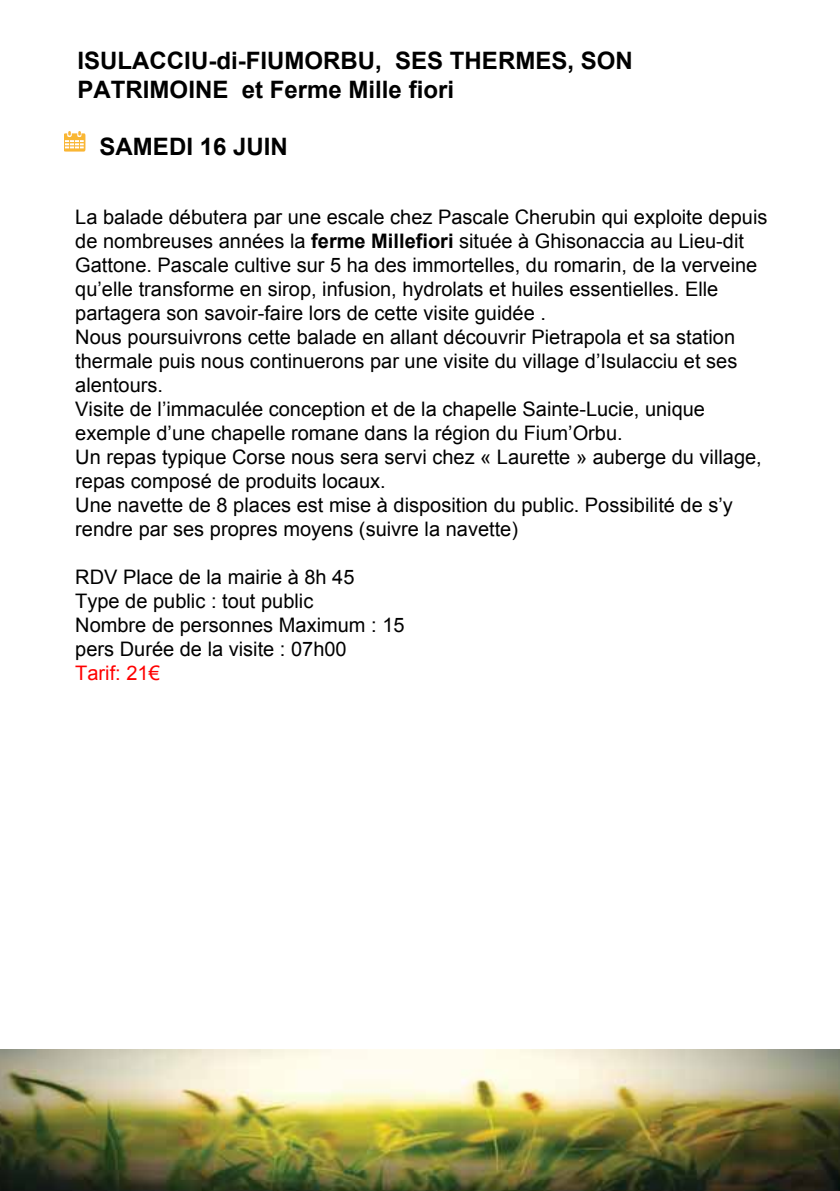
<style>
.page{position:relative;width:840px;height:1191px;background:#fff}
.page>*{position:absolute;margin:0;border:0;box-sizing:border-box;transform-origin:0 0}
.t1{font:700 24px/28.8px "Arial";color:#000}
.t2{font:20px/24px "Arial";color:#000}
.t3{font:20px "Arial";color:#f00}
.s1{font-weight:700}
</style>
<div class="page">
<img style="left:0;top:1049px;width:839px;height:142px">
<img style="left:64px;top:131px;width:22px;height:21px">
<p class="t1" style="left:77px;top:47px;width:556px">ISULACCIU-di-FIUMORBU, SES THERMES, SON<br>PATRIMOINE et Ferme Mille fiori</p>
<p class="t1" style="left:99px;top:132px;width:190px">SAMEDI 16 JUIN</p>
<p class="t2" style="left:75px;top:204px;width:693px">La balade débutera par une escale chez Pascale Cherubin qui exploite depuis de nombreuses années la <span class="s1">ferme Millefiori</span> située à Ghisonaccia au Lieu-dit Gattone. Pascale cultive sur 5 ha des immortelles, du romarin, de la verveine qu’elle transforme en sirop, infusion, hydrolats et huiles essentielles. Elle partagera son savoir-faire lors de cette visite guidée .<br>Nous poursuivrons cette balade en allant découvrir Pietrapola et sa station thermale puis nous continuerons par une visite du village d’Isulacciu et ses alentours.<br>Visite de l’immaculée conception et de la chapelle Sainte-Lucie, unique exemple d’une chapelle romane dans la région du Fium’Orbu.<br>Un repas typique Corse nous sera servi chez « Laurette » auberge du village, repas composé de produits locaux.<br>Une navette de 8 places est mise à disposition du public. Possibilité de s’y rendre par ses propres moyens (suivre la navette)</p>
<p class="t2" style="left:75px;top:564px;width:330px">RDV Place de la mairie à 8h 45<br>Type de public : tout public<br>Nombre de personnes Maximum : 15 pers Durée de la visite : 07h00</p>
<p class="t3" style="left:75px;top:659px;width:86px">Tarif: 21€</p>
</div>
